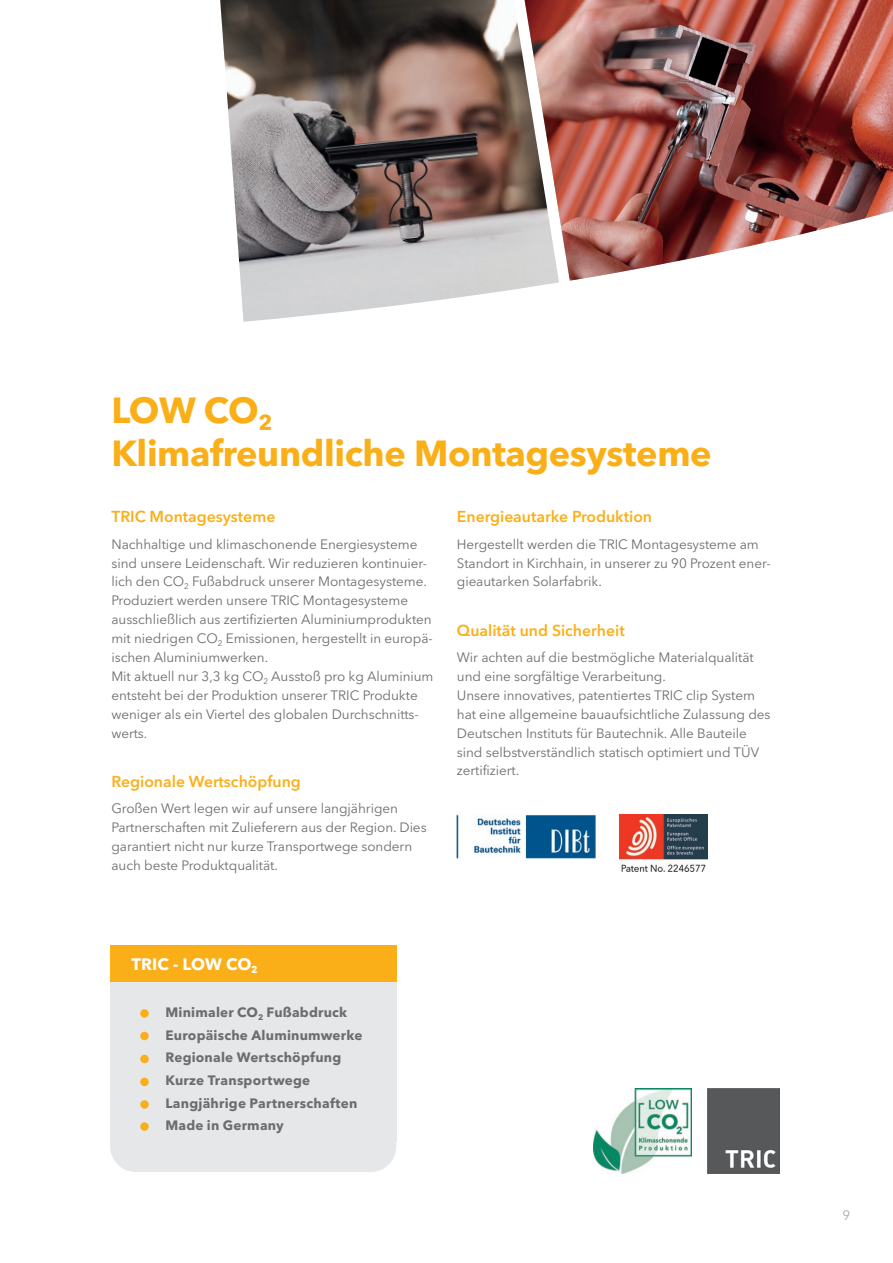
<style>
.page{position:relative;width:893px;height:1263px;background:#fff}
.page>*{position:absolute;margin:0;border:0;box-sizing:border-box;transform-origin:0 0}
.t1{font:700 36px/43.2px "Avenir Next LT Pro";letter-spacing:-.01em;color:#faaf18}
.t2{font:700 16.5px "Avenir Next LT Pro";color:#fff}
.t3{font:600 15.75px "Avenir Next LT Pro";color:#faaf18}
.t4{font:13.5px/18.9px "Avenir Next LT Pro";letter-spacing:-.005em;color:#6c6d70}
.t5{font:700 13.5px/22.5px "Avenir Next LT Pro";letter-spacing:.015em;color:#6c6d70}
.t6{font:13.5px "Avenir Next LT Pro";color:#a8a9ad}
</style>
<div class="page">
<img style="left:559px;top:0;width:334px;height:281px">
<img style="left:220px;top:0;width:339px;height:322px">
<img style="left:457px;top:814px;width:138px;height:45px">
<img style="left:619px;top:814px;width:89px;height:58px">
<div style="left:110px;top:1111px;width:286px;height:61px;background:#e6e7e9;border-radius:26px"></div>
<div style="left:110px;top:979px;width:286px;height:163px;background:#e6e7e9"></div>
<div style="left:110px;top:945px;width:286px;height:36px;background:#faaf18"></div>
<div style="left:140px;top:1009px;width:9px;height:9px;background:#faaf18;border-radius:50%"></div>
<div style="left:140px;top:1032px;width:9px;height:8px;background:#faaf18;border-radius:50%"></div>
<div style="left:140px;top:1055px;width:9px;height:8px;background:#faaf18;border-radius:50%"></div>
<div style="left:140px;top:1078px;width:9px;height:8px;background:#faaf18;border-radius:50%"></div>
<div style="left:140px;top:1100px;width:9px;height:9px;background:#faaf18;border-radius:50%"></div>
<div style="left:140px;top:1122px;width:9px;height:9px;background:#faaf18;border-radius:50%"></div>
<img style="left:594px;top:1088px;width:97px;height:85px">
<img style="left:708px;top:1088px;width:72px;height:85px">
<h1 class="t1" style="left:111px;top:388px;width:602px">LOW CO<sub>2<br></sub>Klimafreundliche Montagesysteme</h1>
<p class="t3" style="left:111px;top:507px;width:165px">TRIC Montagesysteme</p>
<p class="t4" style="left:111px;top:534px;width:324px">Nachhaltige und klimaschonende Energiesysteme sind unsere Leidenschaft. Wir reduzieren kontinuier&shy;lich den CO<sub>2</sub> Fußabdruck unserer Montagesysteme.<br>Produziert werden unsere TRIC Montagesysteme ausschließlich aus zertifizierten Aluminiumprodukten mit niedrigen CO<sub>2</sub> Emissionen, hergestellt in europä&shy;ischen Aluminiumwerken.<br>Mit aktuell nur 3,3 kg CO<sub>2</sub> Ausstoß pro kg Aluminium entsteht bei der Produktion unserer TRIC Produkte weniger als ein Viertel des globalen Durchschnitts&shy;werts.</p>
<p class="t3" style="left:111px;top:772px;width:191px">Regionale Wertschöpfung</p>
<p class="t4" style="left:111px;top:799px;width:317px">Großen Wert legen wir auf unsere langjährigen Partnerschaften mit Zulieferern aus der Region. Dies garantiert nicht nur kurze Transportwege sondern auch beste Produktqualität.</p>
<p class="t3" style="left:457px;top:507px;width:197px">Energieautarke Produktion</p>
<p class="t4" style="left:457px;top:534px;width:315px">Hergestellt werden die TRIC Montagesysteme am<br>Standort in Kirchhain, in unserer zu 90 Prozent ener&shy;gieautarken Solarfabrik.</p>
<p class="t3" style="left:457px;top:620px;width:169px">Qualität und Sicherheit</p>
<p class="t4" style="left:457px;top:648px;width:315px">Wir achten auf die bestmögliche Materialqualität und eine sorgfältige Verarbeitung.<br>Unsere innovatives, patentiertes TRIC clip System hat eine allgemeine bauaufsichtliche Zulassung des Deutschen Instituts für Bautechnik. Alle Bauteile sind selbstverständlich statisch optimiert und TÜV zertifiziert.</p>
<p class="t2" style="left:131px;top:954px;width:128px">TRIC - LOW CO<sub>2</sub></p>
<p class="t5" style="left:165px;top:1001px;width:199px">Minimaler CO<sub>2</sub> Fußabdruck<br>Europäische Aluminumwerke<br>Regionale Wertschöpfung<br>Kurze Transportwege<br>Langjährige Partnerschaften<br>Made in Germany</p>
<p class="t6" style="left:843px;top:1208px;width:9px">9</p>
</div>
